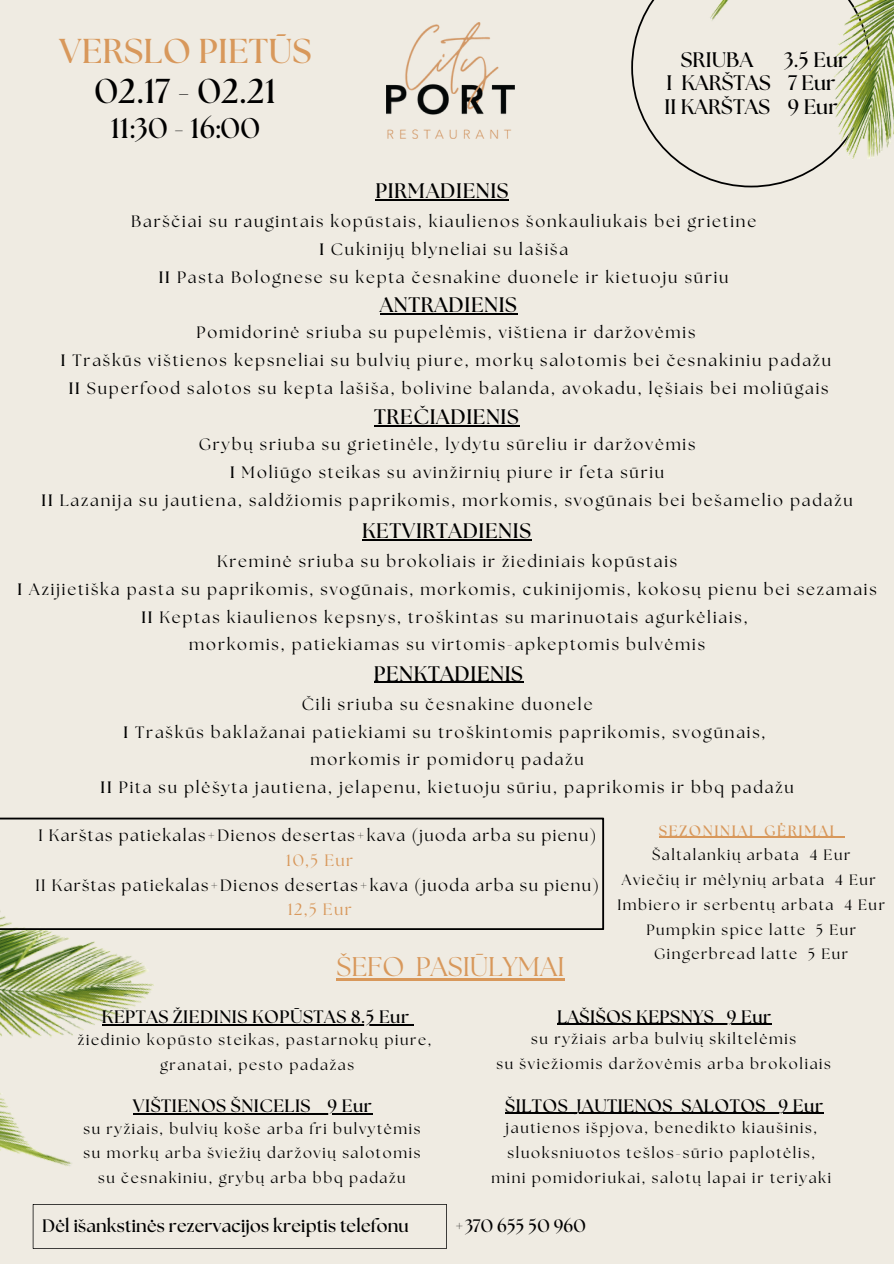
<style>
.page{position:relative;width:894px;height:1264px;background:#fff}
.page>*{position:absolute;margin:0;border:0;box-sizing:border-box;transform-origin:0 0}
.t1{font:700 34.5px/40.5px "The Seasons";letter-spacing:.01em;color:#d8985b;text-align:center}
.t2{font:700 28.5px "The Seasons";letter-spacing:.01em;color:#000}
.t3{font:27px "The Seasons";color:#d8985b}
.t4{font:700 21px "The Seasons";letter-spacing:.03em;color:#000}
.t5{font:700 21px/23.7px "The Seasons";letter-spacing:.01em;color:#000}
.t6{font:700 18px "The Seasons";letter-spacing:.03em;color:#000}
.t7{font:700 18px "The Seasons";letter-spacing:.01em;color:#000}
.t8{font:16.5px/28.2px "The Seasons";letter-spacing:.11em;color:#000;text-align:center}
.t9{font:16.5px/24.8px "The Seasons";letter-spacing:.085em;color:#000;text-align:center}
.t10{font:15px/24.8px "The Seasons";letter-spacing:.11em;color:#000;text-align:center}
.t11{font:700 15px "The Seasons";letter-spacing:.11em;color:#d8985b}
.s1{color:#000}
.s2{font-weight:700}
.s3{color:#d8985b}
</style>
<div class="page">
<div style="left:0;top:0;width:893px;height:1263px;background:#efebe2"></div>
<svg style="left:33px;top:1204px;width:413px;height:44px"></svg>
<img style="left:387px;top:22px;width:127px;height:116px">
<svg style="left:631px;top:0;width:196px;height:187px"></svg>
<img style="left:705px;top:0;width:188px;height:160px">
<img style="left:0;top:930px;width:205px;height:304px">
<hr style="left:379px;top:313px;width:138px;height:1px;background:#000">
<hr style="left:374px;top:425px;width:145px;height:1px;background:#000">
<hr style="left:133px;top:1113px;width:178px;height:1px;background:#000">
<svg style="left:311px;top:1113px;width:16px;height:1px"></svg>
<hr style="left:327px;top:1113px;width:45px;height:1px;background:#000">
<hr style="left:336px;top:978px;width:68px;height:2px;background:#d8985b">
<svg style="left:404px;top:978px;width:11px;height:2px"></svg>
<hr style="left:415px;top:978px;width:149px;height:2px;background:#d8985b">
<hr style="left:557px;top:1023px;width:157px;height:1px;background:#000">
<svg style="left:714px;top:1023px;width:12px;height:1px"></svg>
<hr style="left:726px;top:1023px;width:45px;height:1px;background:#000">
<hr style="left:362px;top:539px;width:169px;height:1px;background:#000">
<hr style="left:375px;top:199px;width:134px;height:2px;background:#000">
<hr style="left:658px;top:836px;width:96px;height:1px;background:#d8985b">
<hr style="left:764px;top:836px;width:71px;height:1px;background:#d8985b">
<hr style="left:374px;top:681px;width:149px;height:2px;background:#000">
<hr style="left:505px;top:1112px;width:63px;height:1px;background:#000">
<hr style="left:576px;top:1112px;width:96px;height:1px;background:#000">
<hr style="left:681px;top:1112px;width:85px;height:1px;background:#000">
<svg style="left:766px;top:1112px;width:12px;height:1px"></svg>
<hr style="left:778px;top:1112px;width:45px;height:1px;background:#000">
<hr style="left:102px;top:1024px;width:307px;height:1px;background:#000">
<h6 class="t1" style="left:59px;top:32px;width:254px">VERSLO PIETŪS<br><span class="s1">02.17 - 02.21</span></h6>
<h3 class="t2" style="left:111px;top:115px;width:151px">11:30 - 16:00</h3>
<h3 class="t5" style="left:664px;top:48px;width:185px;text-indent:119px">3.5 Eur<br>I KARŠTAS 7 Eur<br>II KARŠTAS 9 Eur</h3>
<h3 class="t4" style="left:680px;top:50px;width:74px">SRIUBA</h3>
<p class="t4" style="left:375px;top:182px;width:134px">PIRMADIENIS</p>
<p class="t8" style="left:131px;top:208px;width:626px">Barščiai su raugintais kopūstais, kiaulienos šonkauliukais bei grietine<br><span class="s2">I</span> Cukinijų blyneliai su lašiša<br><span class="s2">II</span> Pasta Bolognese su kepta česnakine duonele ir kietuoju sūriu</p>
<h4 class="t4" style="left:379px;top:295px;width:138px">ANTRADIENIS</h4>
<p class="t8" style="left:61px;top:319px;width:771px">Pomidorinė sriuba su pupelėmis, vištiena ir daržovėmis<br><span class="s2">I</span> Traškūs vištienos kepsneliai su bulvių piure, morkų salotomis bei česnakiniu padažu<br><span class="s2">II</span> Superfood salotos su kepta lašiša, bolivine balanda, avokadu, lęšiais bei moliūgais</p>
<p class="t4" style="left:374px;top:407px;width:146px">TREČIADIENIS</p>
<h1 class="t8" style="left:199px;top:431px;width:498px">Grybų sriuba su grietinėle, lydytu sūreliu ir daržovėmis<br><span class="s2">I</span> Moliūgo steikas su avinžirnių piure ir feta sūriu</h1>
<p class="t8" style="left:42px;top:487px;width:812px"><span class="s2">II</span> Lazanija su jautiena, saldžiomis paprikomis, morkomis, svogūnais bei bešamelio padažu</p>
<p class="t4" style="left:362px;top:521px;width:170px">KETVIRTADIENIS</p>
<h3 class="t8" style="left:18px;top:548px;width:860px">Kreminė sriuba su brokoliais ir žiediniais kopūstais<br><span class="s2">I</span> Azijietiška pasta su paprikomis, svogūnais, morkomis, cukinijomis, kokosų pienu bei sezamais<br><span class="s2">II</span> Keptas kiaulienos kepsnys, troškintas su marinuotais agurkėliais,</h3>
<h6 class="t8" style="left:189px;top:631px;width:517px">morkomis, patiekiamas su virtomis-apkeptomis bulvėmis</h6>
<h2 class="t4" style="left:374px;top:664px;width:150px">PENKTADIENIS</h2>
<p class="t8" style="left:101px;top:691px;width:694px;line-height:27.8px">Čili sriuba su česnakine duonele<br><span class="s2">I</span> Traškūs baklažanai patiekiami su troškintomis paprikomis, svogūnais, morkomis ir pomidorų padažu<br><span class="s2">II</span> Pita su plėšyta jautiena, jelapenu, kietuoju sūriu, paprikomis ir bbq padažu</p>
<p class="t11" style="left:658px;top:823px;width:176px">SEZONINIAI GĖRIMAI</p>
<p class="t10" style="left:652px;top:843px;width:200px">Šaltalankių arbata 4 Eur</p>
<p class="t10" style="left:621px;top:868px;width:255px">Aviečių ir mėlynių arbata 4 Eur</p>
<p class="t10" style="left:617px;top:893px;width:269px">Imbiero ir serbentų arbata 4 Eur</p>
<h6 class="t10" style="left:646px;top:917px;width:211px">Pumpkin spice latte 5 Eur</h6>
<p class="t10" style="left:654px;top:942px;width:195px">Gingerbread latte 5 Eur</p>
<p class="t9" style="left:35px;top:824px;width:565px">I Karštas patiekalas+Dienos desertas+kava (juoda arba su pienu)<br><span class="s3">10,5 Eur<br></span>II Karštas patiekalas+Dienos desertas+kava (juoda arba su pienu)<br><span class="s3">12,5 Eur</span></p>
<p class="t3" style="left:336px;top:954px;width:229px">ŠEFO PASIŪLYMAI</p>
<h3 class="t6" style="left:557px;top:1008px;width:158px">LAŠIŠOS KEPSNYS</h3>
<h6 class="t6" style="left:726px;top:1008px;width:46px">9 Eur</h6>
<h6 class="t10" style="left:496px;top:1027px;width:336px">su ryžiais arba bulvių skiltelėmis<br>su šviežiomis daržovėmis arba brokoliais</h6>
<p class="t6" style="left:102px;top:1008px;width:309px">KEPTAS ŽIEDINIS KOPŪSTAS 8.5 Eur</p>
<p class="t10" style="left:78px;top:1028px;width:355px">žiedinio kopūsto steikas, pastarnokų piure,</p>
<p class="t10" style="left:160px;top:1053px;width:195px">granatai, pesto padažas</p>
<h6 class="t6" style="left:133px;top:1097px;width:179px">VIŠTIENOS ŠNICELIS</h6>
<h3 class="t6" style="left:327px;top:1097px;width:46px">9 Eur</h3>
<h3 class="t10" style="left:83px;top:1116px;width:338px;text-align:left">su ryžiais, bulvių koše arba fri bulvytėmis su morkų arba šviežių daržovių salotomis</h3>
<h6 class="t10" style="left:98px;top:1166px;width:309px">su česnakiniu, grybų arba bbq padažu</h6>
<p class="t6" style="left:505px;top:1097px;width:64px">ŠILTOS</p>
<p class="t6" style="left:576px;top:1097px;width:190px">JAUTIENOS SALOTOS</p>
<p class="t6" style="left:778px;top:1097px;width:46px">9 Eur</p>
<p class="t10" style="left:491px;top:1116px;width:341px">jautienos išpjova, benedikto kiaušinis, sluoksniuotos tešlos-sūrio paplotėlis, mini pomidoriukai, salotų lapai ir teriyaki</p>
<p class="t7" style="left:42px;top:1217px;width:368px">Dėl išankstinės rezervacijos kreiptis telefonu</p>
<p class="t7" style="left:454px;top:1217px;width:133px">+370 655 50 960</p>
</div>
